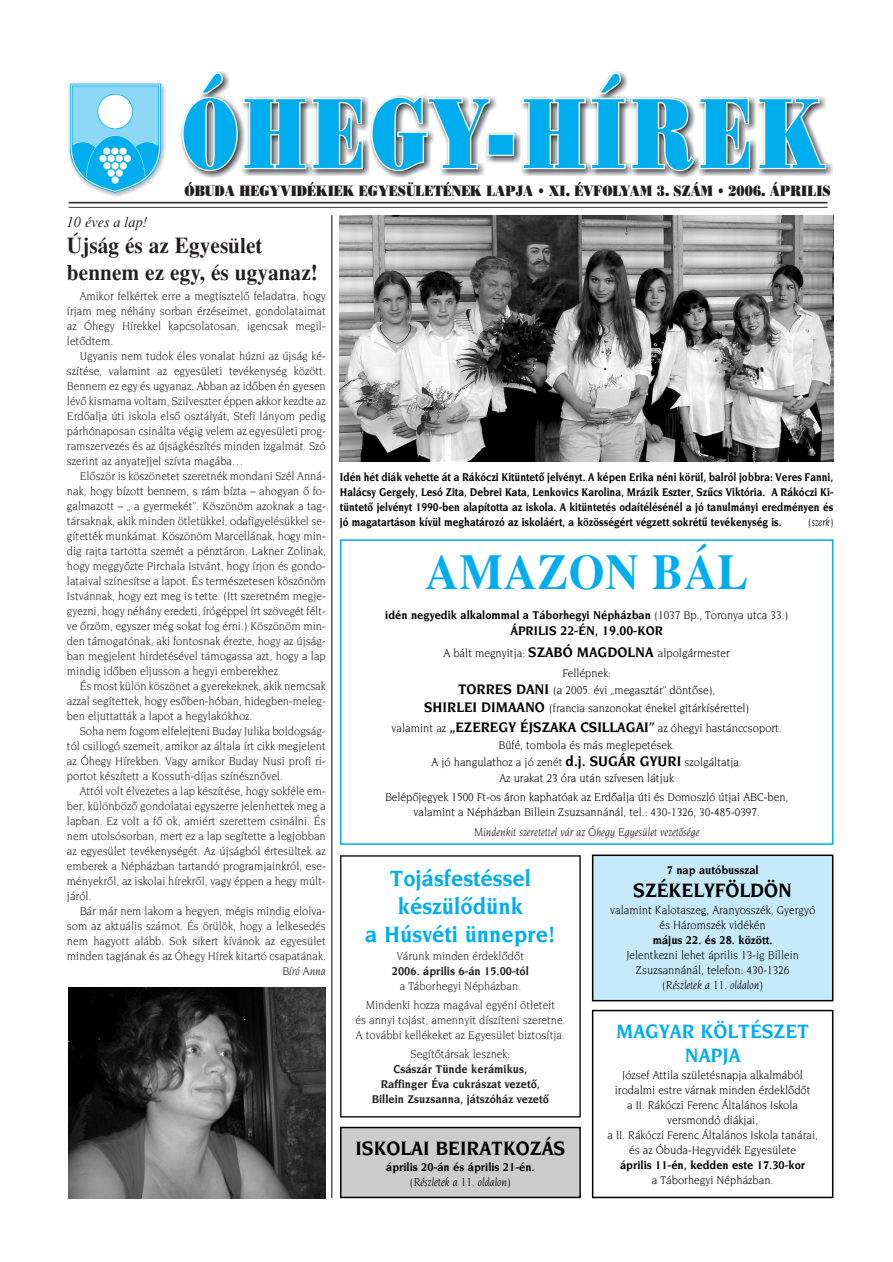
<style>
.page{position:relative;width:893px;height:1262px;background:#fff}
.page>*{position:absolute;margin:0;border:0;box-sizing:border-box;transform-origin:0 0}
.t1{font:49.5px "Times H Bold";color:#00aeef;scale:.95 1}
.t2{font:700 24px/28.2px "Novarese";color:#00aeef;text-align:center;scale:.92 1}
.t3{font:22.5px/26.7px "Times H Bold";color:#231f20;scale:.95 1}
.t4{font:700 21px "Novarese";color:#000;scale:.92 1}
.t5{font:700 21px/24.9px "Novarese";color:#00aeef;text-align:center;scale:.92 1}
.t6{font:15px "H Bodoni Poster";color:#231f20;scale:.82 1}
.t7{font:15px "Times H Italic";color:#231f20;scale:.95 1}
.t8{font:700 13.5px "Novarese";color:#000;scale:.92 1}
.t9{font:12.15px/15px "Novarese Plain";color:#231f20;text-align:justify;scale:.92 1}
.t10{font:12.15px/15px "Novarese Plain";color:#000;text-align:center;scale:.92 1}
.t11{font:700 12.15px/15px "Novarese";color:#000;text-align:justify;scale:.85 1}
.t12{font:700 12.15px "Novarese";color:#000;scale:.92 1}
.t13{font:700 12.15px/15px "Novarese";color:#231f20;text-align:center;scale:.92 1}
.t14{font:italic 12.15px "Novarese";color:#231f20;scale:.92 1}
.t15{font:italic 12.15px "Novarese";color:#000;scale:.92 1}
.t16{font:italic 12.15px "Novarese";color:#000;scale:.85 1}
.s1{font-family:"Novarese Plain";font-weight:400}
.s2{font-family:"Novarese";font-weight:700;font-size:15px}
</style>
<div class="page">
<img style="left:68px;top:72px;width:764px;height:135px">
<div style="left:340px;top:855px;width:241px;height:262px;border:2px solid #231f20"></div>
<div style="left:340px;top:539px;width:493px;height:305px;border:2px solid #00aeef"></div>
<div style="left:592px;top:1009px;width:241px;height:189px;border:2px solid #000"></div>
<div style="left:593px;top:856px;width:239px;height:144px;background:#c6eafa"></div>
<div style="left:592px;top:854px;width:241px;height:147px;border:2px solid #000"></div>
<img style="left:68px;top:987px;width:258px;height:211px">
<img style="left:340px;top:215px;width:493px;height:246px">
<div style="left:341px;top:1128px;width:238px;height:68px;background:#ccc"></div>
<div style="left:340px;top:1126px;width:241px;height:72px;border:2px solid #000"></div>
<hr style="left:331px;top:215px;width:1px;height:983px;background:#000">
<p class="t6" style="left:184px;top:185px;width:789px">ÓBUDA HEGYVIDÉKIEK EGYESÜLETÉNEK LAPJA • XI. ÉVFOLYAM 3. SZÁM • 2006. ÁPRILIS</p>
<p class="t7" style="left:67px;top:216px;width:86px">10 éves a lap!</p>
<h3 class="t3" style="left:67px;top:235px;width:266px">Újság és az Egyesület bennem ez egy, és ugyanaz!</h3>
<p class="t9" style="left:67px;top:289px;width:283px;text-indent:13px">Amikor felkértek erre a megtisztelô feladatra, hogy írjam meg néhány sorban érzéseimet, gondolataimat az Óhegy Hírekkel kapcsolatosan, igencsak megil&shy;letôdtem.</p>
<p class="t9" style="left:67px;top:349px;width:283px;text-indent:13px">Ugyanis nem tudok éles vonalat húzni az újság ké&shy;szítése, valamint az egyesületi tevékenység között.<br>Bennem ez egy és ugyanaz. Abban az idôben én gyesen lévô kismama voltam, Szilveszter éppen akkor kezdte az Erdôalja úti iskola elsô osztályát, Stefi lányom pedig párhónaposan csinálta végig velem az egyesületi prog&shy;ramszervezés és az újságkészítés minden izgalmát. Szó szerint az anyatejjel szívta magába…</p>
<p class="t9" style="left:67px;top:469px;width:283px;text-indent:13px">Elôször is köszönetet szeretnék mondani Szél Anná&shy;nak, hogy bízott bennem, s rám bízta – ahogyan ô fo&shy;galmazott – „ a gyermekét”. Köszönöm azoknak a tag&shy;társaknak, akik minden ötletükkel, odafigyelésükkel se&shy;gítették munkámat. Köszönöm Marcellának, hogy min&shy;dig rajta tartotta szemét a pénztáron, Lakner Zolinak, hogy meggyôzte Pirchala Istvánt, hogy írjon és gondo&shy;lataival színesítse a lapot. És természetesen köszönöm Istvánnak, hogy ezt meg is tette. (Itt szeretném megje&shy;gyezni, hogy néhány eredeti, írógéppel írt szövegét félt&shy;ve ôrzöm, egyszer még sokat fog érni.) Köszönöm min&shy;den támogatónak, aki fontosnak érezte, hogy az újság&shy;ban megjelent hirdetésével támogassa azt, hogy a lap mindig idôben eljusson a hegyi emberekhez.</p>
<p class="t9" style="left:67px;top:679px;width:283px;text-indent:13px">És most külön köszönet a gyerekeknek, akik nemcsak azzal segítettek, hogy esôben-hóban, hidegben-meleg&shy;ben eljuttatták a lapot a hegylakókhoz.</p>
<p class="t9" style="left:67px;top:724px;width:283px;text-indent:13px">Soha nem fogom elfelejteni Buday Julika boldogság&shy;tól csillogó szemeit, amikor az általa írt cikk megjelent az Óhegy Hírekben. Vagy amikor Buday Nusi profi ri&shy;portot készített a Kossuth-díjas színésznôvel.</p>
<p class="t9" style="left:67px;top:784px;width:283px;text-indent:13px">Attól volt élvezetes a lap készítése, hogy sokféle em&shy;ber, különbözô gondolatai egyszerre jelenhettek meg a lapban. Ez volt a fô ok, amiért szerettem csinálni. És nem utolsósorban, mert ez a lap segítette a legjobban az egyesület tevékenységét. Az újságból értesültek az emberek a Népházban tartandó programjainkról, ese&shy;ményekrôl, az iskolai hírekrôl, vagy éppen a hegy múlt&shy;járól.</p>
<p class="t9" style="left:67px;top:904px;width:283px;text-indent:13px">Bár már nem lakom a hegyen, mégis mindig elolva&shy;som az aktuális számot. És örülök, hogy a lelkesedés nem hagyott alább. Sok sikert kívánok az egyesület minden tagjának és az Óhegy Hírek kitartó csapatának.</p>
<p class="t14" style="left:282px;top:966px;width:49px">Bíró Anna</p>
<p class="t11" style="left:340px;top:469px;width:582px">Idén hét diák vehette át a Rákóczi Kitüntetô jelvényt. A képen Erika néni körül, balról jobbra: Veres Fanni, Halácsy Gergely, Lesó Zita, Debrei Kata, Lenkovics Karolina, Mrázik Eszter, Szûcs Viktória. A Rákóczi Ki&shy;tüntetô jelvényt 1990-ben alapította az iskola. A kitüntetés odaítélésénél a jó tanulmányi eredményen és jó magatartáson kívül meghatározó az iskoláért, a közösségért végzett sokrétû tevékenység is.</p>
<p class="t16" style="left:808px;top:517px;width:31px">(szerk)</p>
<h1 class="t1" style="left:425px;top:555px;width:342px">AMAZON BÁL</h1>
<p class="t12" style="left:385px;top:609px;width:439px">idén negyedik alkalommal a Táborhegyi Népházban <span class="s1">(1037 Bp., Toronya utca 33.)</span></p>
<p class="t8" style="left:510px;top:625px;width:167px">ÁPRILIS 22-ÉN, 19.00-KOR</p>
<p class="t10" style="left:443px;top:643px;width:313px;line-height:19.8px">A bált megnyitja: <span class="s2">SZABÓ MAGDOLNA</span> alpolgármester<br>Fellépnek:</p>
<p class="t10" style="left:424px;top:682px;width:355px;line-height:18.1px"><span class="s2">TORRES DANI</span> (a 2005. évi „megasztár” döntôse),<br><span class="s2">SHIRLEI DIMAANO</span> (francia sanzonokat énekel gitárkísérettel)</p>
<p class="t10" style="left:391px;top:720px;width:425px;line-height:17.2px">valamint az <span class="s2">„EZEREGY ÉJSZAKA CSILLAGAI”</span> az óhegyi hastánccsoport.<br>Büfé, tombola és más meglepetések.<br>A jó hangulathoz a jó zenét <span class="s2">d.j. SUGÁR GYURI</span> szolgáltatja.</p>
<p class="t10" style="left:385px;top:769px;width:440px;line-height:19.2px">Az urakat 23 óra után szívesen látjuk<br>Belépôjegyek 1500 Ft-os áron kaphatóak az Erdôalja úti és Domoszló útjai ABC-ben,</p>
<p class="t10" style="left:413px;top:805px;width:378px">valamint a Népházban Billein Zsuzsannánál, tel.: 430-1326, 30-485-0397.</p>
<p class="t14" style="left:474px;top:826px;width:246px">Mindenkit szeretettel vár az Óhegy Egyesület vezetôsége</p>
<h2 class="t2" style="left:365px;top:864px;width:208px">Tojásfestéssel készülôdünk<br>a Húsvéti ünnepre!</h2>
<p class="t9" style="left:397px;top:948px;width:140px">Várunk minden érdeklôdôt</p>
<p class="t13" style="left:392px;top:963px;width:150px">2006. április 6-án 15.00-tól</p>
<p class="t9" style="left:365px;top:976px;width:207px;line-height:19.2px;text-align:center">a Táborhegyi Népházban.<br>Mindenki hozza magával egyéni ötleteit</p>
<p class="t9" style="left:355px;top:1013px;width:230px">és annyi tojást, amennyit díszíteni szeretne.<br>A további kellékeket az Egyesület biztosítja.</p>
<p class="t9" style="left:410px;top:1047px;width:110px">Segítôtársak lesznek:</p>
<p class="t13" style="left:372px;top:1062px;width:194px">Császár Tünde kerámikus,<br>Raffinger Éva cukrászat vezetô,<br>Billein Zsuzsanna, játszóház vezetô</p>
<h3 class="t4" style="left:355px;top:1138px;width:229px">ISKOLAI BEIRATKOZÁS</h3>
<p class="t12" style="left:386px;top:1162px;width:163px">április 20-án és április 21-én.</p>
<p class="t15" style="left:410px;top:1177px;width:111px">(Részletek a 11. oldalon)</p>
<p class="t12" style="left:666px;top:865px;width:101px">7 nap autóbusszal</p>
<h3 class="t4" style="left:633px;top:881px;width:174px">SZÉKELYFÖLDÖN</h3>
<p class="t10" style="left:610px;top:903px;width:224px">valamint Kalotaszeg, Aranyosszék, Gyergyó és Háromszék vidékén</p>
<p class="t12" style="left:652px;top:935px;width:132px">május 22. és 28. között.</p>
<p class="t10" style="left:626px;top:948px;width:189px">Jelentkezni lehet április 13-ig Billein<br>Zsuzsannánál, telefon: 430-1326</p>
<p class="t15" style="left:662px;top:980px;width:111px">(Részletek a 11. oldalon)</p>
<h3 class="t5" style="left:616px;top:1019px;width:211px">MAGYAR KÖLTÉSZET<br>NAPJA</h3>
<p class="t10" style="left:607px;top:1068px;width:230px">József Attila születésnapja alkalmából irodalmi estre várnak minden érdeklôdôt<br>a II. Rákóczi Ferenc Általános Iskola versmondó diákjai,<br>a II. Rákóczi Ferenc Általános Iskola tanárai, és az Óbuda-Hegyvidék Egyesülete</p>
<p class="t12" style="left:620px;top:1160px;width:203px">április 11-én, kedden este 17.30-kor</p>
<p class="t10" style="left:652px;top:1173px;width:133px">a Táborhegyi Népházban.</p>
</div>
